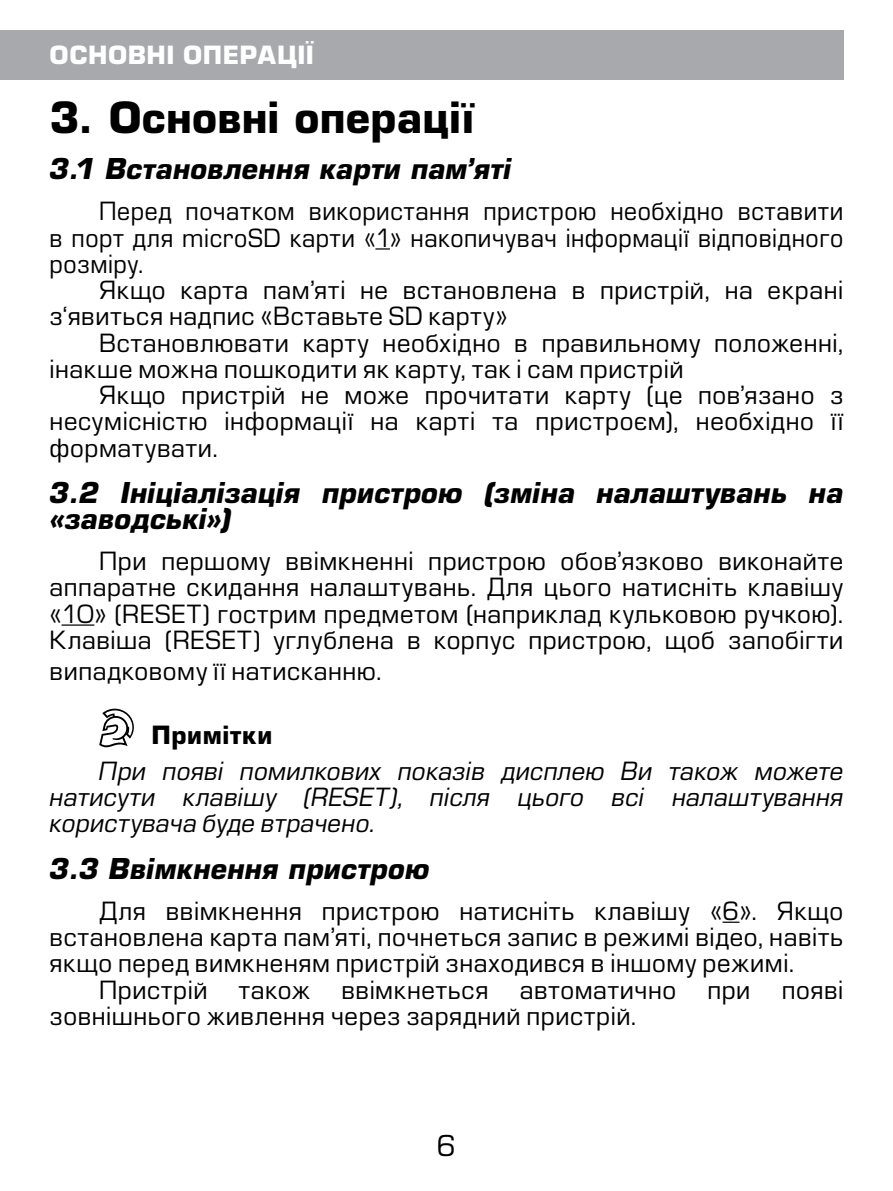
<style>
.page{position:relative;width:893px;height:1191px;background:#fff}
.page>*{position:absolute;margin:0;border:0;box-sizing:border-box;transform-origin:0 0}
.t1{font:700 42px "Europe";letter-spacing:.005em;color:#000}
.t2{font:italic 700 28px/26.2px "Europe";letter-spacing:.005em;color:#000}
.t3{font:28px "Europe";color:#000}
.t4{font:24.5px/26.2px "Europe";letter-spacing:.025em;color:#000}
.t5{font:italic 24.5px/26.2px "Europe";letter-spacing:.015em;color:#000;text-align:justify}
.t6{font:24.5px/26.2px "Europe";letter-spacing:.025em;color:#000;text-align:justify;scale:.96 1}
.t7{font:700 24.5px "Europe";letter-spacing:.015em;color:#fff}
.t8{font:700 24.5px "Europe";letter-spacing:.025em;color:#000}
</style>
<div class="page">
<div style="left:0;top:30px;width:843px;height:49px;background:#a7a9ac"></div>
<svg style="left:375px;top:248px;width:15px;height:1px"></svg>
<hr style="left:61px;top:624px;width:33px;height:1px;background:#000">
<svg style="left:723px;top:921px;width:16px;height:1px"></svg>
<svg style="left:99px;top:708px;width:35px;height:39px"></svg>
<p class="t7" style="left:50px;top:40px;width:266px">ОСНОВНІ ОПЕРАЦІЇ</p>
<h1 class="t1" style="left:50px;top:92px;width:426px">3. Основні операції</h1>
<p class="t2" style="left:50px;top:156px;width:464px">3.1 Встановлення карти пам’яті</p>
<p class="t6" style="left:50px;top:198px;width:828px;text-indent:50px">Перед початком використання пристрою необхідно вставити в порт для microSD карти «1» накопичувач інформації відповідного розміру.</p>
<p class="t4" style="left:50px;top:277px;width:795px;text-indent:50px">Якщо карта пам’яті не встановлена в пристрій, на екрані з‘явиться надпис «Вставьте SD карту»</p>
<p class="t4" style="left:50px;top:330px;width:795px;text-indent:50px">Встановлювати карту необхідно в правильному положенні, інакше можна пошкодити як карту, так і сам пристрій</p>
<p class="t4" style="left:50px;top:382px;width:795px;text-align:justify;text-indent:50px">Якщо пристрій не може прочитати карту (це пов’язано з несумісністю інформації на карті та пристроєм), необхідно її форматувати.</p>
<p class="t2" style="left:50px;top:479px;width:795px">3.2 Ініціалізація пристрою (зміна налаштувань на «заводські»)</p>
<p class="t4" style="left:50px;top:548px;width:795px;text-align:justify;text-indent:50px">При першому ввімкненні пристрою обов’язково виконайте аппаратне скидання налаштувань. Для цього натисніть клавішу «10» (RESET) гострим предметом (наприклад кульковою ручкою).<br>Клавіша (RESET) углублена в корпус пристрою, щоб запобігти</p>
<p class="t4" style="left:50px;top:658px;width:333px">випадковому її натисканню.</p>
<p class="t8" style="left:152px;top:720px;width:122px">Примітки</p>
<p class="t5" style="left:50px;top:758px;width:795px;text-indent:50px">При появі помилкових показів дисплею Ви також можете натисути клавішу (RESET), після цього всі налаштування користувача буде втрачено.</p>
<p class="t2" style="left:50px;top:855px;width:382px">3.3 Ввімкнення пристрою</p>
<p class="t4" style="left:99px;top:898px;width:746px">Для ввімкнення пристрою натисніть клавішу «6». Якщо</p>
<p class="t4" style="left:50px;top:924px;width:795px">встановлена карта пам’яті, почнеться запис в режимі відео, навіть</p>
<p class="t4" style="left:50px;top:950px;width:746px">якщо перед вимкненям пристрій знаходився в іншому режимі.</p>
<p class="t4" style="left:99px;top:976px;width:110px">Пристрій</p>
<p class="t4" style="left:239px;top:976px;width:73px">також</p>
<p class="t4" style="left:341px;top:976px;width:149px">ввімкнеться</p>
<p class="t4" style="left:520px;top:976px;width:158px">автоматично</p>
<p class="t4" style="left:707px;top:976px;width:44px">при</p>
<p class="t4" style="left:782px;top:976px;width:63px">появі</p>
<p class="t4" style="left:50px;top:1003px;width:588px">зовнішнього живлення через зарядний пристрій.</p>
<p class="t3" style="left:437px;top:1129px;width:21px">6</p>
</div>
